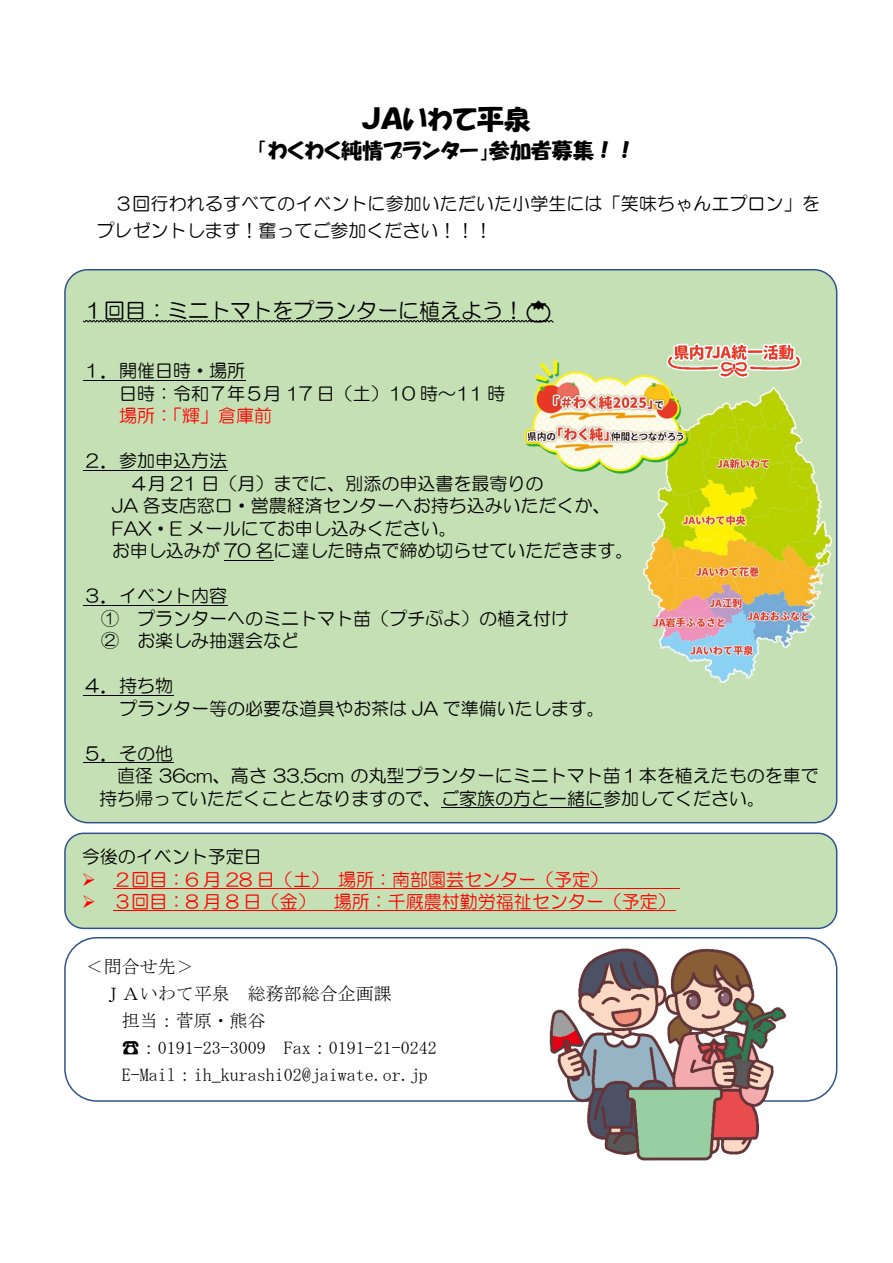
<style>
.page{position:relative;width:893px;height:1263px;background:#fff}
.page>*{position:absolute;margin:0;border:0;box-sizing:border-box;transform-origin:0 0}
.t1{font:27px "HGP Soei Kakupoptai";color:#000}
.t2{font:21px "HG Maru Gothic MPRO";color:#000}
.t3{font:21px "HGP Soei Kakupoptai";color:#000}
.t4{font:18px/27px "HG Maru Gothic MPRO";color:#000}
.t5{font:18px "MS Mincho";color:#000}
.t6{font:18px "HG Maru Gothic MPRO";color:#f00}
</style>
<div class="page">
<div style="left:65px;top:270px;width:772px;height:553px;background:#c5e0b4;border-radius:23px"></div>
<hr style="left:83px;top:380px;width:162px;height:1px;background:#000">
<hr style="left:83px;top:470px;width:144px;height:1px;background:#000">
<hr style="left:224px;top:560px;width:50px;height:1px;background:#000">
<hr style="left:83px;top:605px;width:144px;height:1px;background:#000">
<hr style="left:83px;top:695px;width:90px;height:1px;background:#000">
<hr style="left:83px;top:762px;width:90px;height:1px;background:#000">
<hr style="left:441px;top:807px;width:162px;height:1px;background:#000">
<div style="left:65px;top:833px;width:772px;height:95px;background:#c5e0b4;border-radius:19px"></div>
<div style="left:64px;top:832px;width:773px;height:97px;border:2px solid #2f528f;border-radius:19px"></div>
<hr style="left:113px;top:888px;width:567px;height:1px;background:#f00">
<hr style="left:113px;top:910px;width:563px;height:1px;background:#f00">
<div style="left:64px;top:937px;width:773px;height:165px;border:2px solid #2f528f;border-radius:32px"></div>
<img style="left:642px;top:442px;width:196px;height:263px">
<img style="left:524px;top:359px;width:205px;height:144px">
<img style="left:476px;top:920px;width:362px;height:241px">
<img style="left:619px;top:279px;width:219px;height:163px">
<svg style="left:83px;top:320px;width:471px;height:2px"></svg>
<p class="t1" style="left:362px;top:106px;width:171px">ＪＡいわて平泉</p>
<p class="t3" style="left:257px;top:140px;width:380px">「わくわく純情プランター」参加者募集！！</p>
<p class="t4" style="left:96px;top:190px;width:725px;text-indent:18px">３回行われるすべてのイベントに参加いただいた小学生には「笑味ちゃんエプロン」をプレゼントします！奮ってご参加ください！！！</p>
<p class="t2" style="left:83px;top:300px;width:442px">１回目：ミニトマトをプランターに植えよう！</p>
<p class="t4" style="left:83px;top:357px;width:164px">１．開催日時・場所</p>
<p class="t4" style="left:119px;top:380px;width:388px">日時：令和７年５月 17 日（土）10 時～11 時</p>
<p class="t6" style="left:119px;top:407px;width:154px">場所：「輝」倉庫前</p>
<p class="t4" style="left:83px;top:447px;width:146px">２．参加申込方法</p>
<p class="t4" style="left:130px;top:470px;width:415px">４月 21 日（月）までに、別添の申込書を最寄りの</p>
<p class="t4" style="left:112px;top:492px;width:500px">JA 各支店窓口・営農経済センターへお持ち込みいただくか、</p>
<p class="t4" style="left:112px;top:515px;width:346px">FAX・E メールにてお申し込みください。</p>
<p class="t4" style="left:112px;top:537px;width:523px">お申し込みが 70 名に達した時点で締め切らせていただきます。</p>
<p class="t4" style="left:83px;top:582px;width:146px">３．イベント内容</p>
<p class="t4" style="left:101px;top:605px;width:469px">① プランターへのミニトマト苗（プチぷよ）の植え付け</p>
<p class="t4" style="left:101px;top:627px;width:199px">② お楽しみ抽選会など</p>
<p class="t4" style="left:83px;top:672px;width:92px">４．持ち物</p>
<p class="t4" style="left:119px;top:695px;width:487px">プランター等の必要な道具やお茶は JA で準備いたします。</p>
<p class="t4" style="left:83px;top:740px;width:92px">５．その他</p>
<p class="t4" style="left:99px;top:764px;width:721px;line-height:22.5px;text-indent:18px">直径 36cm、高さ 33.5cm の丸型プランターにミニトマト苗１本を植えたものを車で持ち帰っていただくこととなりますので、ご家族の方と一緒に参加してください。</p>
<p class="t4" style="left:82px;top:843px;width:182px">今後のイベント予定日</p>
<p class="t6" style="left:82px;top:870px;width:528px">➢ ２回目：6 月 28 日（土）場所：南部園芸センター（予定）</p>
<p class="t6" style="left:82px;top:892px;width:595px">➢ ３回目：8 月 8 日（金） 場所：千厩農村勤労福祉センター（予定）</p>
<p class="t5" style="left:86px;top:958px;width:110px">＜問合せ先＞</p>
<p class="t5" style="left:104px;top:985px;width:290px">ＪＡいわて平泉 総務部総合企画課</p>
<p class="t5" style="left:122px;top:1012px;width:145px">担当：菅原・熊谷</p>
<p class="t5" style="left:122px;top:1039px;width:317px">☎：0191-23-3009 Fax：0191-21-0242</p>
<p class="t5" style="left:122px;top:1066px;width:308px">E-Mail：ih_kurashi02@jaiwate.or.jp</p>
</div>
